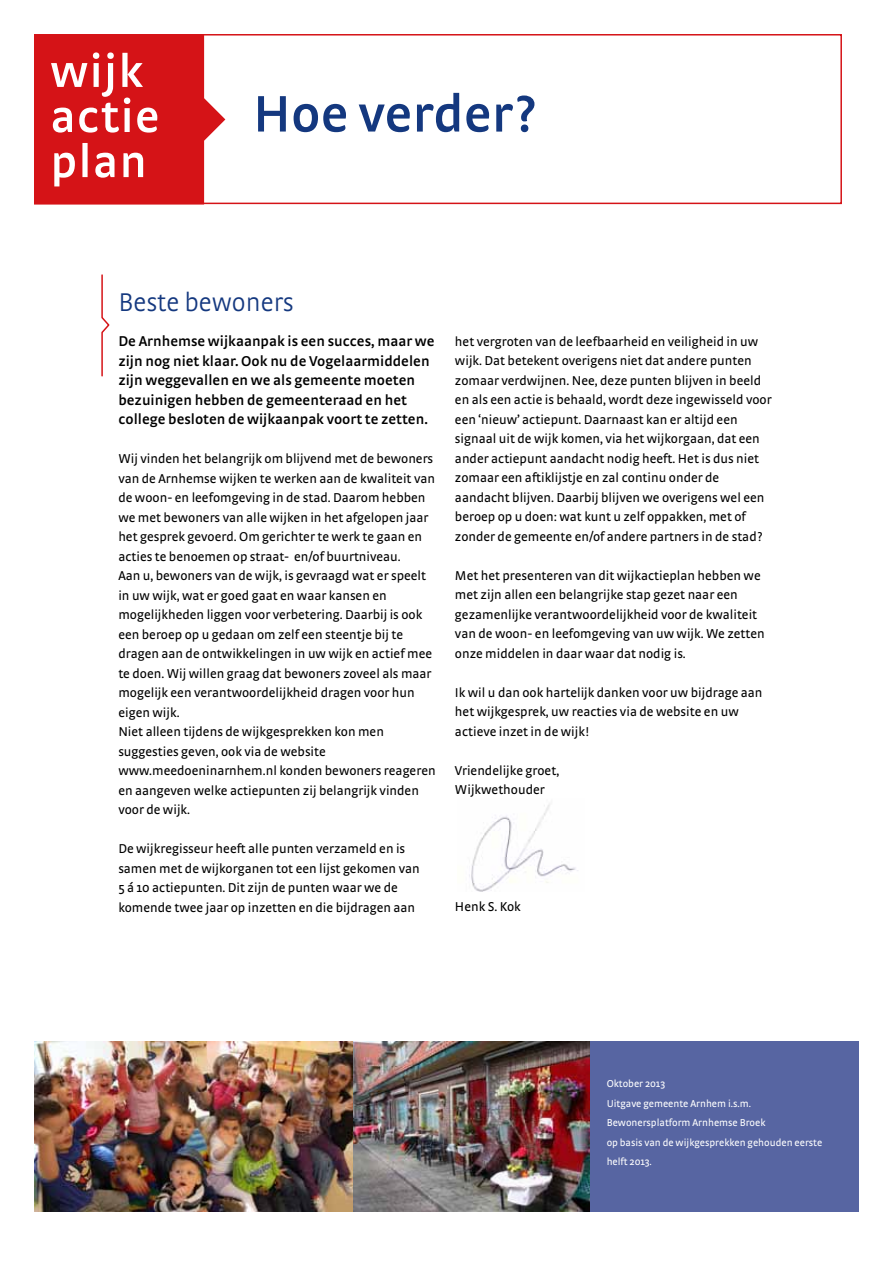
<style>
.page{position:relative;width:893px;height:1263px;background:#fff}
.page>*{position:absolute;margin:0;border:0;box-sizing:border-box;transform-origin:0 0}
.t1{font:600 54px "Strada";color:#14387f}
.t2{font:300 27px "Strada";color:#14387f}
.t3{font:600 15px/19.5px "Strada";color:#000}
.t4{font:13.5px/19.5px "Strada";color:#000}
.t5{font:10.5px/19.5px "Strada";color:#fff}
</style>
<div class="page">
<div style="left:34px;top:34px;width:808px;height:170px;border:2px solid #d51317"></div>
<svg style="left:101px;top:274px;width:9px;height:103px"></svg>
<img style="left:34px;top:1042px;width:556px;height:170px">
<div style="left:590px;top:1042px;width:269px;height:170px;background:#5765a2"></div>
<svg style="left:34px;top:34px;width:191px;height:170px"></svg>
<img style="left:469px;top:804px;width:109px;height:88px">
<h1 class="t1" style="left:253px;top:82px;width:285px">Hoe verder?</h1>
<h2 class="t2" style="left:118px;top:287px;width:177px">Beste bewoners</h2>
<p class="t3" style="left:118px;top:331px;width:318px">De Arnhemse wijkaanpak is een succes, maar we zijn nog niet klaar. Ook nu de Vogelaarmiddelen zijn weggevallen en we als gemeente moeten bezuinigen hebben de gemeenteraad en het college besloten de wijkaanpak voort te zetten.</p>
<p class="t4" style="left:118px;top:449px;width:319px">Wij vinden het belangrijk om blijvend met de bewoners van de Arnhemse wijken te werken aan de kwaliteit van de woon- en leefomgeving in de stad. Daarom hebben we met bewoners van alle wijken in het afgelopen jaar het gesprek gevoerd. Om gerichter te werk te gaan en acties te benoemen op straat- en/of buurtniveau.<br>Aan u, bewoners van de wijk, is gevraagd wat er speelt in uw wijk, wat er goed gaat en waar kansen en mogelijkheden liggen voor verbetering. Daarbij is ook een beroep op u gedaan om zelf een steentje bij te dragen aan de ontwikkelingen in uw wijk en actief mee te doen. Wij willen graag dat bewoners zoveel als maar mogelijk een verantwoordelijkheid dragen voor hun eigen wijk.<br>Niet alleen tijdens de wijkgesprekken kon men suggesties geven, ook via de website www.meedoeninarnhem.nl konden bewoners reageren en aangeven welke actiepunten zij belangrijk vinden voor de wijk.</p>
<p class="t4" style="left:118px;top:838px;width:303px">De wijkregisseur heeft alle punten verzameld en is samen met de wijkorganen tot een lijst gekomen van 5 á 10 actiepunten. Dit zijn de punten waar we de komende twee jaar op inzetten en die bijdragen aan</p>
<p class="t4" style="left:455px;top:331px;width:318px">het vergroten van de leefbaarheid en veiligheid in uw wijk. Dat betekent overigens niet dat andere punten zomaar verdwijnen. Nee, deze punten blijven in beeld en als een actie is behaald, wordt deze ingewisseld voor een ‘nieuw’ actiepunt. Daarnaast kan er altijd een signaal uit de wijk komen, via het wijkorgaan, dat een ander actiepunt aandacht nodig heeft. Het is dus niet zomaar een aftiklijstje en zal continu onder de aandacht blijven. Daarbij blijven we overigens wel een beroep op u doen: wat kunt u zelf oppakken, met of zonder de gemeente en/of andere partners in de stad?</p>
<p class="t4" style="left:455px;top:565px;width:311px">Met het presenteren van dit wijkactieplan hebben we met zijn allen een belangrijke stap gezet naar een gezamenlijke verantwoordelijkheid voor de kwaliteit van de woon- en leefomgeving van uw wijk. We zetten onze middelen in daar waar dat nodig is.</p>
<p class="t4" style="left:455px;top:682px;width:309px">Ik wil u dan ook hartelijk danken voor uw bijdrage aan het wijkgesprek, uw reacties via de website en uw actieve inzet in de wijk!</p>
<p class="t4" style="left:455px;top:760px;width:106px">Vriendelijke groet,<br>Wijkwethouder</p>
<p class="t4" style="left:455px;top:897px;width:67px">Henk S. Kok</p>
<p class="t5" style="left:607px;top:1074px;width:217px">Oktober 2013<br>Uitgave gemeente Arnhem i.s.m.<br>Bewonersplatform Arnhemse Broek<br>op basis van de wijkgesprekken gehouden eerste helft 2013.</p>
</div>
